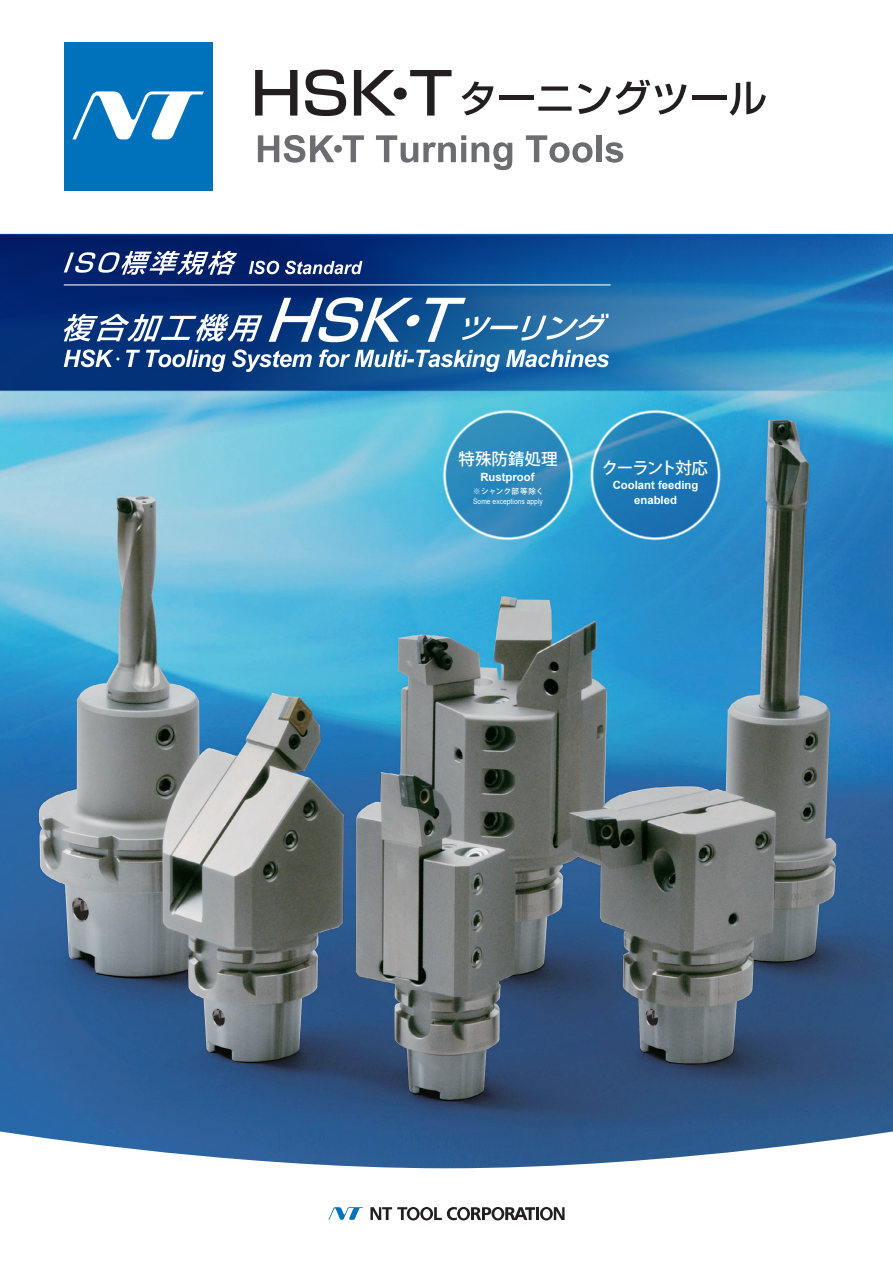
<style>
.page{position:relative;width:893px;height:1263px;background:#fff}
.page>*{position:absolute;margin:0;border:0;box-sizing:border-box;transform-origin:0 0}
.t1{font:500 16.5px "Koz Go Pro";letter-spacing:-.1em;color:#fff}
.t2{font:500 16.5px "Koz Go Pro";letter-spacing:-.03em;color:#fff}
.t3{font:700 11.4px/14.4px "Arial";color:#fff;text-align:center}
.t4{font:7.5px "Arial";color:#fff;scale:.9 1}
.t5{font:500 7.5px "Koz Go Pro";letter-spacing:.045em;color:#fff}
</style>
<div class="page">
<img style="left:0;top:392px;width:893px;height:776px">
<svg style="left:0;top:233px;width:893px;height:159px;background:#18589a"></svg>
<svg style="left:64px;top:314px;width:198px;height:27px"></svg>
<svg style="left:269px;top:297px;width:340px;height:45px"></svg>
<svg style="left:64px;top:251px;width:173px;height:24px"></svg>
<hr style="left:64px;top:284px;width:547px;height:1px;background:#fff">
<svg style="left:249px;top:261px;width:30px;height:13px"></svg>
<svg style="left:285px;top:261px;width:77px;height:13px"></svg>
<svg style="left:126px;top:350px;width:14px;height:17px"></svg>
<svg style="left:146px;top:350px;width:80px;height:22px"></svg>
<svg style="left:232px;top:349px;width:80px;height:23px"></svg>
<svg style="left:319px;top:349px;width:181px;height:23px"></svg>
<svg style="left:506px;top:350px;width:103px;height:17px"></svg>
<svg style="left:64px;top:349px;width:55px;height:18px"></svg>
<svg style="left:444px;top:412px;width:128px;height:127px;background:#358ebe"></svg>
<svg style="left:592px;top:412px;width:127px;height:127px;background:#247eb8"></svg>
<div style="left:64px;top:43px;width:149px;height:148px;background:#0072bc"></div>
<svg style="left:72px;top:91px;width:132px;height:48px"></svg>
<svg style="left:370px;top:1207px;width:195px;height:13px"></svg>
<svg style="left:328px;top:1207px;width:35px;height:13px"></svg>
<svg style="left:255px;top:70px;width:42px;height:46px"></svg>
<svg style="left:305px;top:70px;width:41px;height:46px"></svg>
<svg style="left:354px;top:70px;width:42px;height:46px"></svg>
<div style="left:394px;top:88px;width:13px;height:12px;background:#231f20;border-radius:50%"></div>
<svg style="left:410px;top:70px;width:41px;height:46px"></svg>
<svg style="left:258px;top:135px;width:76px;height:28px"></svg>
<div style="left:334px;top:145px;width:8px;height:8px;background:#6c6d70;border-radius:50%"></div>
<svg style="left:343px;top:135px;width:21px;height:27px"></svg>
<svg style="left:376px;top:135px;width:136px;height:35px"></svg>
<svg style="left:526px;top:135px;width:66px;height:28px"></svg>
<div style="left:596px;top:135px;width:6px;height:27px;background:#6c6d70"></div>
<svg style="left:605px;top:142px;width:18px;height:21px"></svg>
<svg style="left:462px;top:81px;width:31px;height:34px"></svg>
<hr style="left:499px;top:96px;width:35px;height:4px;background:#231f20">
<div style="left:541px;top:86px;width:27px;height:5px;background:#231f20"></div>
<svg style="left:538px;top:107px;width:34px;height:4px"></svg>
<svg style="left:578px;top:80px;width:108px;height:35px"></svg>
<hr style="left:692px;top:96px;width:34px;height:4px;background:#231f20">
<svg style="left:729px;top:82px;width:37px;height:34px"></svg>
<h1 class="t2" style="left:458px;top:449px;width:101px">特殊防錆処理</h1>
<p class="t3" style="left:480px;top:470px;width:56px">Rustproof</p>
<p class="t5" style="left:473px;top:487px;width:72px">※シャンク部等除く</p>
<p class="t4" style="left:473px;top:496px;width:79px">Some exceptions apply</p>
<h1 class="t1" style="left:602px;top:457px;width:108px">クーラント対応</h1>
<p class="t3" style="left:613px;top:478px;width:87px">Coolant feeding enabled</p>
</div>
